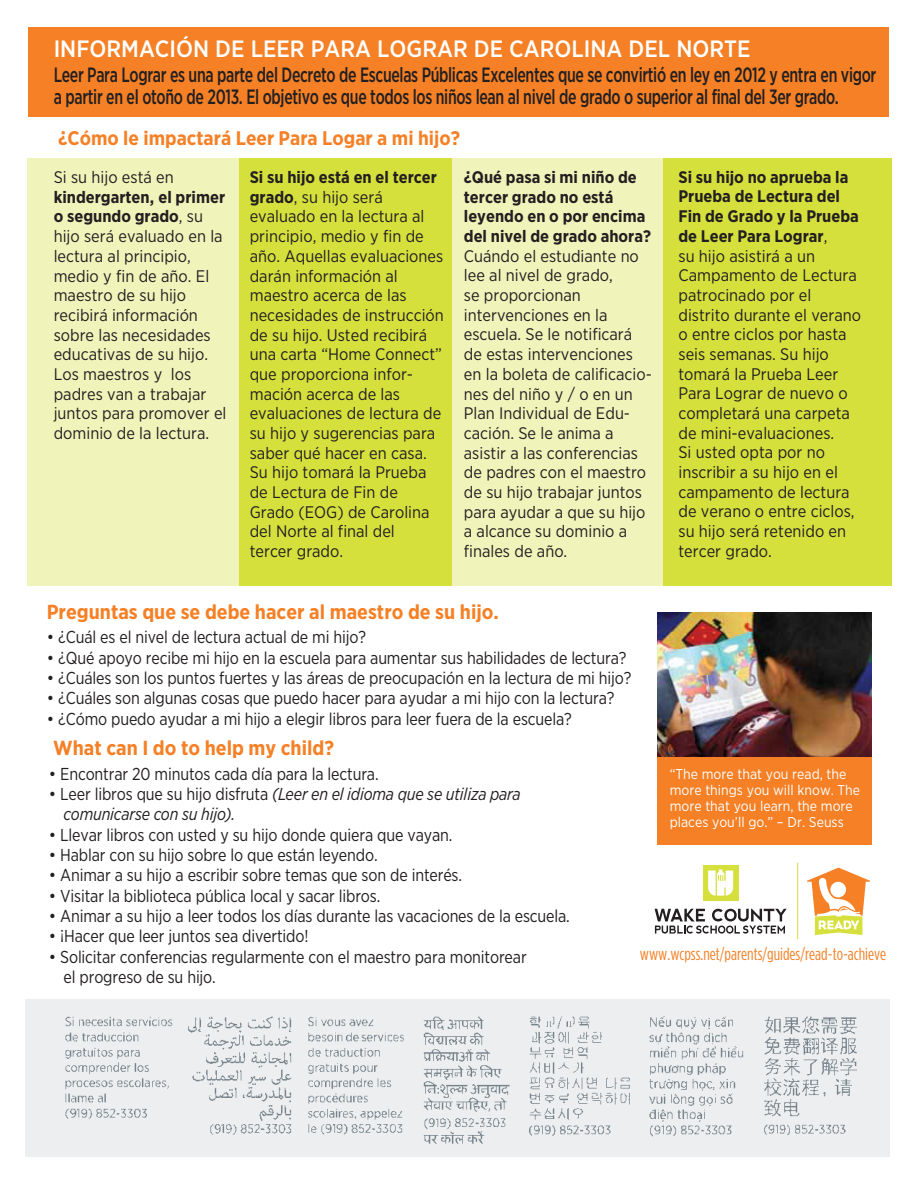
<style>
.page{position:relative;width:918px;height:1188px;background:#fff}
.page>*{position:absolute;margin:0;border:0;box-sizing:border-box;transform-origin:0 0}
.t1{font:500 23.7px "Gotham Narrow";color:#fff}
.t2{font:500 20.7px/21.6px "Gotham Narrow";letter-spacing:-.02em;color:#231f20;scale:.78 1}
.t3{font:700 20.25px "Gotham Narrow";color:#f58025}
.t4{font:700 19.65px "Gotham Narrow";color:#f58025}
.t5{font:17.25px/20.2px "Gotham Narrow";letter-spacing:-.01em;color:#231f20}
.t6{font:italic 17.25px/20.2px "Gotham Narrow";letter-spacing:-.01em;color:#231f20;scale:.95 1}
.t7{font:17.25px "Gotham Condensed";color:#f58025}
.t8{font:16.8px/19.6px "Gotham Narrow";color:#231f20}
.t9{font:700 16.8px/19.6px "Gotham Narrow";color:#231f20}
.t10{font:14.25px/16.2px "Gotham Narrow";color:#fff}
.s1{font-weight:700}
.s2{font-style:normal}
</style>
<div class="page">
<div style="left:27px;top:158px;width:865px;height:428px;background:#d6e03d"></div>
<div style="left:27px;top:158px;width:212px;height:428px;background:#f0f4ba"></div>
<div style="left:452px;top:155px;width:211px;height:449px;background:#f0f4ba"></div>
<div style="left:28px;top:28px;width:861px;height:92px;background:#f58025"></div>
<div style="left:0;top:118px;width:903px;height:40px;background:#fff"></div>
<div style="left:25px;top:999px;width:865px;height:158px;background:#eceeef"></div>
<div style="left:658px;top:613px;width:214px;height:232px;background:#f58025"></div>
<img style="left:658px;top:613px;width:214px;height:143px">
<svg style="left:807px;top:868px;width:63px;height:67px"></svg>
<svg style="left:655px;top:909px;width:132px;height:25px"></svg>
<div style="left:703px;top:865px;width:36px;height:35px;background:#d6e03d"></div>
<svg style="left:708px;top:869px;width:25px;height:27px"></svg>
<img style="left:65px;top:1016px;width:792px;height:128px">
<hr style="left:797px;top:863px;width:1px;height:76px;background:#d6e03d">
<h1 class="t1" style="left:54px;top:34px;width:698px">INFORMACIÓN DE LEER PARA LOGRAR DE CAROLINA DEL NORTE</h1>
<p class="t2" style="left:54px;top:64px;width:1056px">Leer Para Lograr es una parte del Decreto de Escuelas Públicas Excelentes que se convirtió en ley en 2012 y entra en vigor a partir en el otoño de 2013. El objetivo es que todos los niños lean al nivel de grado o superior al final del 3er grado.</p>
<p class="t4" style="left:58px;top:126px;width:403px">¿Cómo le impactará Leer Para Logar a mi hijo?</p>
<p class="t8" style="left:250px;top:167px;width:196px"><span class="s1">Si su hijo está en el tercer grado</span>, su hijo será evaluado en la lectura al principio, medio y fin de año. Aquellas evaluaciones darán información al maestro acerca de las necesidades de instrucción de su hijo. Usted recibirá una carta “Home Connect” que proporciona infor&shy;mación acerca de las evaluaciones de lectura de su hijo y sugerencias para saber qué hacer en casa.<br>Su hijo tomará la Prueba de Lectura de Fin de<br>Grado (EOG) de Carolina del Norte al final del<br>tercer grado.</p>
<p class="t9" style="left:464px;top:167px;width:189px">¿Qué pasa si mi niño de tercer grado no está leyendo en o por encima del nivel de grado ahora?</p>
<p class="t8" style="left:679px;top:167px;width:184px"><span class="s1">Si su hijo no aprueba la<br>Prueba de Lectura del<br>Fin de Grado y la Prueba de Leer Para Lograr</span>,<br>su hijo asistirá a un<br>Campamento de Lectura patrocinado por el distrito durante el verano o entre ciclos por hasta seis semanas. Su hijo tomará la Prueba Leer<br>Para Lograr de nuevo o completará una carpeta de mini-evaluaciones.<br>Si usted opta por no inscribir a su hijo en el campamento de lectura de verano o entre ciclos, su hijo será retenido en tercer grado.</p>
<p class="t8" style="left:54px;top:167px;width:122px">Si su hijo está en</p>
<p class="t8" style="left:54px;top:187px;width:174px"><span class="s1">kindergarten, el primer o segundo grado</span>, su hijo será evaluado en la lectura al principio, medio y fin de año. El maestro de su hijo recibirá información sobre las necesidades educativas de su hijo.<br>Los maestros y los padres van a trabajar juntos para promover el dominio de la lectura.</p>
<p class="t8" style="left:464px;top:246px;width:190px">Cuándo el estudiante no lee al nivel de grado,<br>se proporcionan intervenciones en la escuela. Se le notificará de estas intervenciones en la boleta de calificacio&shy;nes del niño y / o en un<br>Plan Individual de Edu&shy;cación. Se le anima a asistir a las conferencias de padres con el maestro de su hijo trabajar juntos para ayudar a que su hijo a alcance su dominio a finales de año.</p>
<p class="t3" style="left:47px;top:600px;width:454px">Preguntas que se debe hacer al maestro de su hijo.</p>
<p class="t5" style="left:47px;top:627px;width:321px">• ¿Cuál es el nivel de lectura actual de mi hijo?</p>
<p class="t5" style="left:47px;top:647px;width:581px">• ¿Qué apoyo recibe mi hijo en la escuela para aumentar sus habilidades de lectura?</p>
<p class="t5" style="left:47px;top:668px;width:586px">• ¿Cuáles son los puntos fuertes y las áreas de preocupación en la lectura de mi hijo?</p>
<p class="t5" style="left:47px;top:688px;width:569px">• ¿Cuáles son algunas cosas que puedo hacer para ayudar a mi hijo con la lectura?</p>
<p class="t5" style="left:47px;top:708px;width:527px">• ¿Cómo puedo ayudar a mi hijo a elegir libros para leer fuera de la escuela?</p>
<p class="t3" style="left:53px;top:736px;width:282px">What can I do to help my child?</p>
<p class="t5" style="left:49px;top:764px;width:331px">• Encontrar 20 minutos cada día para la lectura.</p>
<p class="t6" style="left:64px;top:784px;width:483px;text-indent:-15px"><span class="s2">• Leer libros que su hijo disfruta</span> (Leer en el idioma que se utiliza para comunicarse con su hijo).</p>
<p class="t5" style="left:49px;top:824px;width:405px">• Llevar libros con usted y su hijo donde quiera que vayan.</p>
<p class="t5" style="left:49px;top:845px;width:330px">• Hablar con su hijo sobre lo que están leyendo.</p>
<p class="t5" style="left:49px;top:865px;width:415px">• Animar a su hijo a escribir sobre temas que son de interés.</p>
<p class="t5" style="left:49px;top:885px;width:333px">• Visitar la biblioteca pública local y sacar libros.</p>
<p class="t5" style="left:49px;top:906px;width:523px">• Animar a su hijo a leer todos los días durante las vacaciones de la escuela.</p>
<p class="t5" style="left:49px;top:926px;width:261px">• ¡Hacer que leer juntos sea divertido!</p>
<p class="t5" style="left:64px;top:946px;width:465px;text-indent:-15px">• Solicitar conferencias regularmente con el maestro para monitorear el progreso de su hijo.</p>
<p class="t7" style="left:640px;top:944px;width:248px">www.wcpss.net/parents/guides/read-to-achieve</p>
<p class="t10" style="left:670px;top:765px;width:192px">“The more that you read, the more things you will know. The more that you learn, the more places you’ll go.” – Dr. Seuss</p>
</div>
